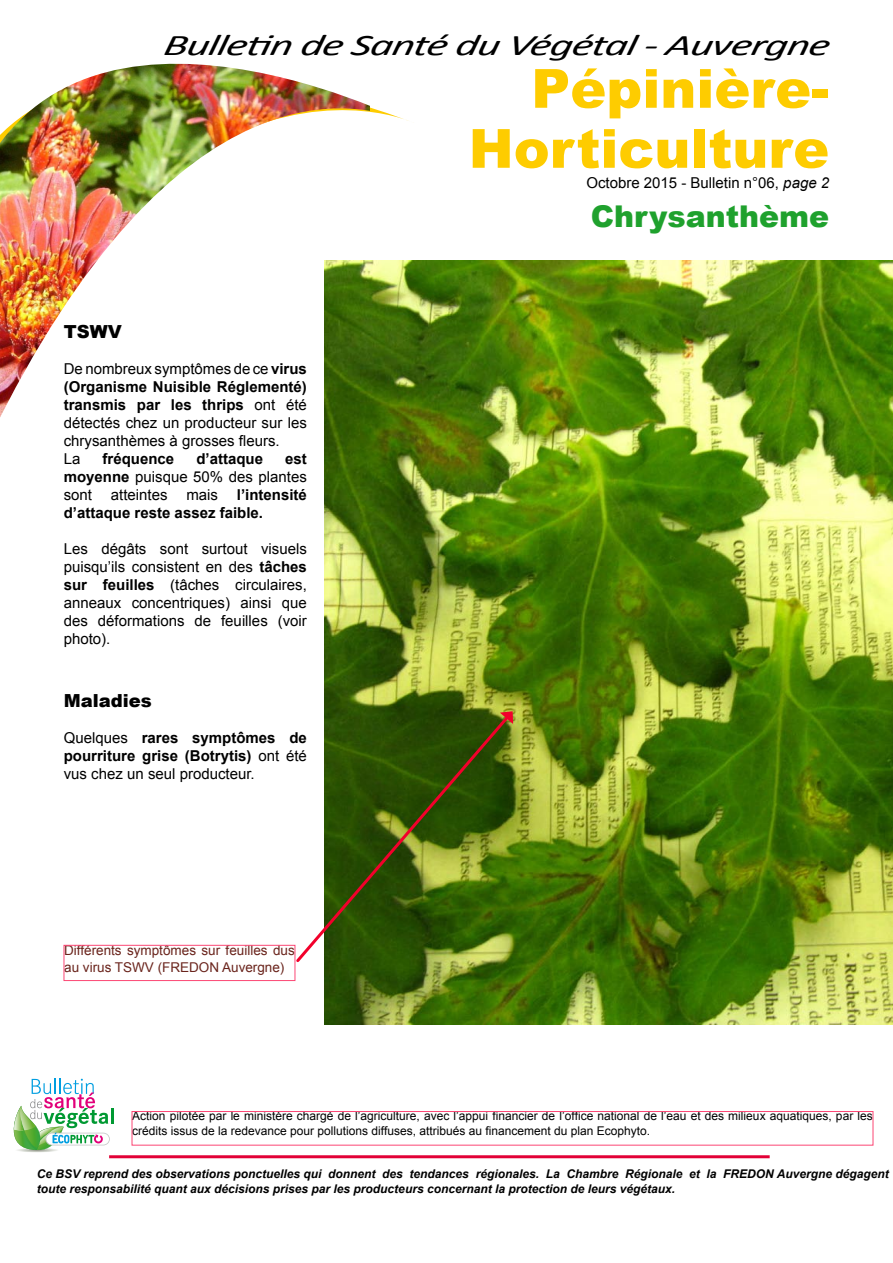
<style>
.page{position:relative;width:893px;height:1263px;background:#fff}
.page>*{position:absolute;margin:0;border:0;box-sizing:border-box;transform-origin:0 0}
.t1{font:900 54px/60px "Arial";color:#fecc00;text-align:right}
.t2{font:italic 30px "Calibri";color:#000;scale:1.5 1}
.t3{font:900 30px "Arial";color:#1fa12d}
.t4{font:900 18px "Arial";color:#000}
.t5{font:15px/18px "Arial";color:#000;text-align:justify}
.t6{font:700 15px/18px "Arial";color:#000}
.t7{font:13.5px/16.5px "Arial";color:#6a241c}
.t8{font:italic 700 12px/14.4px "Arial";color:#000}
.t9{font:12px/14.4px "Arial";color:#000}
.s1{font-style:italic}
.s2{font-weight:700}
.s3{font-weight:400}
</style>
<div class="page">
<hr style="left:109px;top:1155px;width:661px;height:3px;background:#e20036">
<svg style="left:14px;top:1147px;width:45px;height:5px"></svg>
<hr style="left:111px;top:1108px;width:3px;height:16px;background:#009932">
<svg style="left:14px;top:1079px;width:96px;height:72px"></svg>
<div style="left:132px;top:1111px;width:741px;height:34px;border:1px solid #fc4774"></div>
<img style="left:0;top:63px;width:370px;height:376px">
<img style="left:325px;top:260px;width:568px;height:765px">
<svg style="left:293px;top:712px;width:219px;height:253px;background:#58712d"></svg>
<svg style="left:500px;top:711px;width:13px;height:13px"></svg>
<div style="left:64px;top:945px;width:231px;height:36px;border:1px solid #fc4774"></div>
<h2 class="t2" style="left:162px;top:25px;width:450px">Bulletin de Santé du Végétal-Auvergne</h2>
<h1 class="t1" style="left:469px;top:57px;width:362px">Pépinière-<br>Horticulture</h1>
<p class="t5" style="left:586px;top:174px;width:244px">Octobre 2015 - Bulletin n°06, <span class="s1">page 2</span></p>
<h2 class="t3" style="left:591px;top:194px;width:240px">Chrysanthème</h2>
<p class="t4" style="left:64px;top:319px;width:59px">TSWV</p>
<p class="t5" style="left:64px;top:360px;width:245px;text-align:left">De nombreux symptômes de ce <span class="s2">virus (Organisme Nuisible Réglementé) transmis par les thrips</span> ont été détectés chez un producteur sur les chrysanthèmes à grosses fleurs.<br>La</p>
<p class="t6" style="left:103px;top:450px;width:73px">fréquence</p>
<p class="t6" style="left:196px;top:450px;width:68px">d’attaque</p>
<p class="t5" style="left:64px;top:450px;width:245px;text-indent:221px"><span class="s2">est moyenne</span> puisque 50% des plantes sont</p>
<p class="t6" style="left:64px;top:486px;width:245px;text-indent:173px">l’intensité d’attaque reste assez faible.</p>
<p class="t5" style="left:64px;top:540px;width:245px">Les dégâts sont surtout visuels puisqu’ils consistent en des <span class="s2">tâches sur feuilles</span> (tâches circulaires, anneaux concentriques) ainsi que des déformations de feuilles (voir photo).</p>
<p class="t5" style="left:111px;top:486px;width:58px">atteintes</p>
<p class="t5" style="left:186px;top:486px;width:33px">mais</p>
<p class="t4" style="left:64px;top:688px;width:90px">Maladies</p>
<p class="t6" style="left:64px;top:729px;width:245px;text-align:justify"><span class="s3">Quelques</span> rares symptômes de pourriture grise (Botrytis) <span class="s3">ont été vus chez un seul producteur.</span></p>
<p class="t7" style="left:64px;top:942px;width:232px">Différents symptômes sur feuilles dus au virus TSWV (FREDON Auvergne)</p>
<p class="t9" style="left:132px;top:1109px;width:742px">Action pilotée par le ministère chargé de l’agriculture, avec l’appui financier de l’office national de l’eau et des milieux aquatiques, par les crédits issus de la redevance pour pollutions diffuses, attribués au financement du plan Ecophyto.</p>
<p class="t8" style="left:37px;top:1167px;width:853px">Ce BSV reprend des observations ponctuelles qui donnent des tendances régionales. La Chambre Régionale et la FREDON Auvergne dégagent toute responsabilité quant aux décisions prises par les producteurs concernant la protection de leurs végétaux.</p>
</div>
